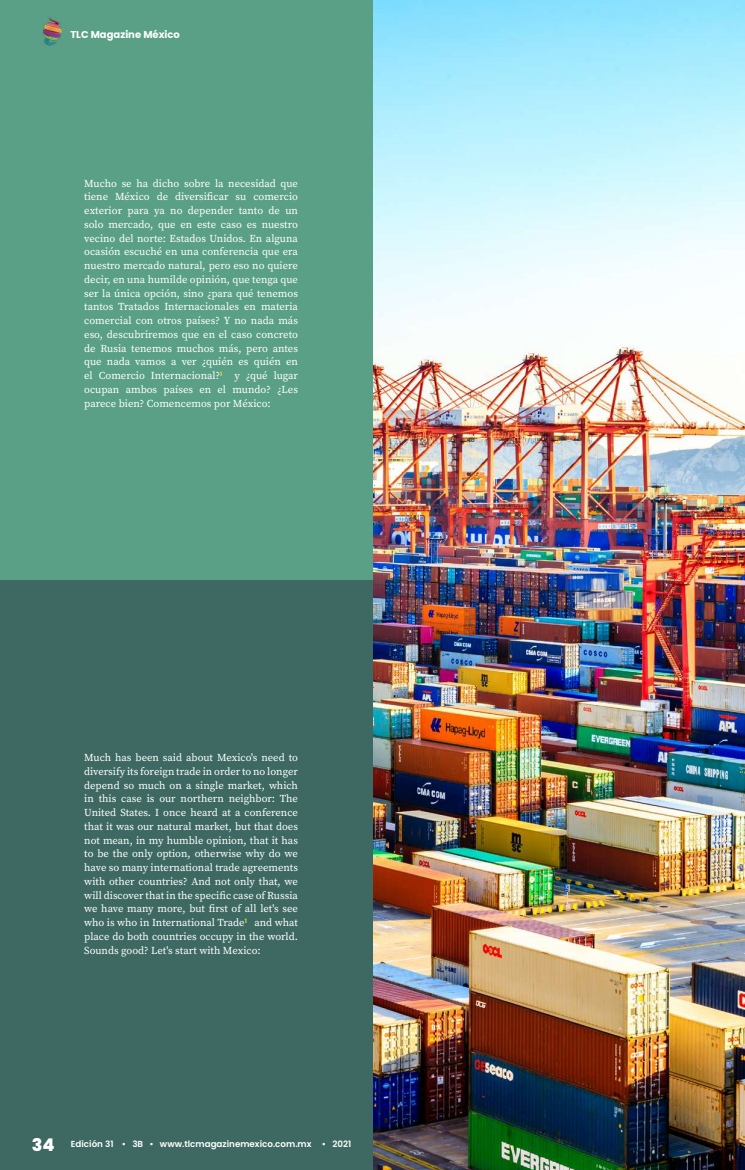
<style>
.page{position:relative;width:745px;height:1170px;background:#fff}
.page>*{position:absolute;margin:0;border:0;box-sizing:border-box;transform-origin:0 0}
.t1{font:10.62px/13.8px "Source Serif Pro";color:#fff;text-align:justify}
.t2{font:700 10px "Poppins";color:#fff}
.t3{font:600 8.75px "Poppins";color:#fff}
.s1{font-weight:800;font-size:17.5px}
</style>
<div class="page">
<img style="left:372px;top:0;width:372px;height:1169px">
<div style="left:0;top:0;width:372px;height:580px;background:#5aa087"></div>
<div style="left:0;top:580px;width:372px;height:589px;background:#3d6962"></div>
<img style="left:43px;top:17px;width:19px;height:29px">
<p class="t2" style="left:70px;top:29px;width:111px">TLC Magazine México</p>
<p class="t1" style="left:84px;top:176px;width:215px">Mucho se ha dicho sobre la necesidad que tiene México de diversificar su comercio exterior para ya no depender tanto de un solo mercado, que en este caso es nuestro vecino del norte: Estados Unidos. En alguna ocasión escuché en una conferencia que era nuestro mercado natural, pero eso no quiere decir, en una humilde opinión, que tenga que ser la única opción, sino ¿para qué tenemos tantos Tratados Internacionales en materia comercial con otros países? Y no nada más eso, descubriremos que en el caso concreto de Rusia tenemos muchos más, pero antes que nada vamos a ver ¿quién es quién en el Comercio Internacional?<sup>1</sup> y ¿qué lugar ocupan ambos países en el mundo? ¿Les parece bien? Comencemos por México:</p>
<p class="t1" style="left:84px;top:750px;width:215px">Much has been said about Mexico's need to diversify its foreign trade in order to no longer depend so much on a single market, which in this case is our northern neighbor: The United States. I once heard at a conference that it was our natural market, but that does not mean, in my humble opinion, that it has to be the only option, otherwise why do we have so many international trade agreements with other countries? And not only that, we will discover that in the specific case of Russia we have many more, but first of all let's see who is who in International Trade<sup>1</sup> and what place do both countries occupy in the world.<br>Sounds good? Let's start with Mexico:</p>
<p class="t3" style="left:32px;top:1138px;width:320px"><span class="s1">34</span> Edición 31 • 3B • www.tlcmagazinemexico.com.mx • 2021</p>
</div>
